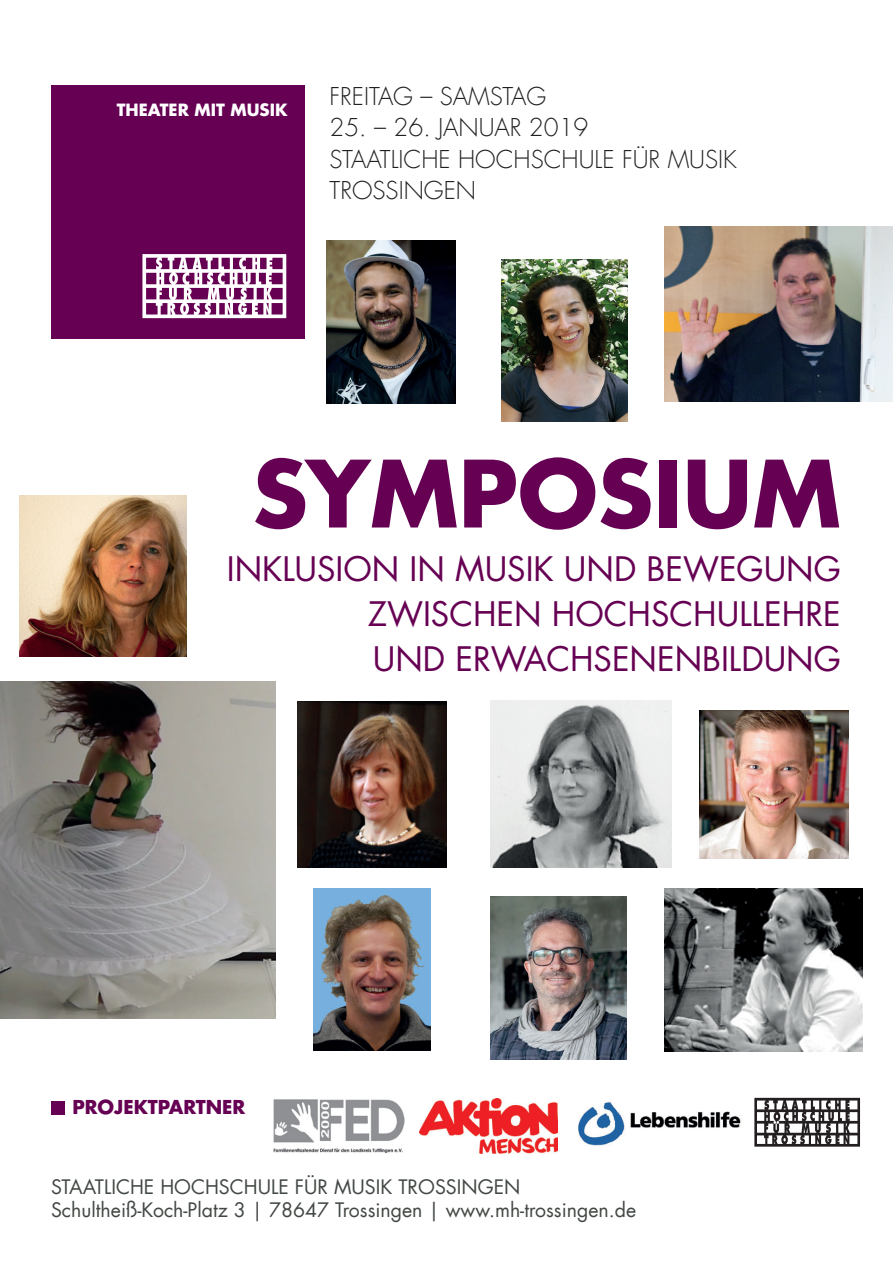
<style>
.page{position:relative;width:893px;height:1263px;background:#fff}
.page>*{position:absolute;margin:0;border:0;box-sizing:border-box;transform-origin:0 0}
.t1{font:700 90px "Futura Com";color:#660053}
.t2{font:33px/45px "Futura Com";color:#660053;text-align:justify}
.t3{font:300 24px/31.5px "Futura Com";color:#231f20}
.t4{font:19.5px/23.4px "Futura Com";color:#424843}
.t5{font:700 18.75px "Futura Com";color:#660053}
.t6{font:700 16.5px "Futura Com";color:#fff}
</style>
<div class="page">
<div style="left:51px;top:85px;width:254px;height:254px;background:#660053"></div>
<svg style="left:142px;top:254px;width:144px;height:64px"></svg>
<img style="left:502px;top:259px;width:125px;height:163px">
<img style="left:700px;top:711px;width:148px;height:147px">
<img style="left:0;top:681px;width:276px;height:338px">
<img style="left:297px;top:702px;width:149px;height:165px">
<img style="left:490px;top:896px;width:136px;height:164px">
<img style="left:313px;top:888px;width:117px;height:162px">
<img style="left:665px;top:888px;width:197px;height:164px">
<img style="left:19px;top:496px;width:168px;height:161px">
<img style="left:326px;top:240px;width:129px;height:163px">
<img style="left:491px;top:701px;width:181px;height:166px">
<img style="left:665px;top:226px;width:228px;height:175px">
<img style="left:419px;top:1098px;width:139px;height:56px">
<img style="left:273px;top:1099px;width:131px;height:54px">
<img style="left:579px;top:1102px;width:162px;height:44px">
<svg style="left:754px;top:1098px;width:106px;height:49px"></svg>
<div style="left:51px;top:1101px;width:14px;height:13px;background:#660053"></div>
<p class="t6" style="left:117px;top:97px;width:172px">THEATER MIT MUSIK</p>
<p class="t3" style="left:330px;top:80px;width:218px">FREITAG – SAMSTAG</p>
<p class="t3" style="left:330px;top:112px;width:409px">25. – 26. JANUAR 2019<br>STAATLICHE HOCHSCHULE FÜR MUSIK<br>TROSSINGEN</p>
<h1 class="t1" style="left:252px;top:424px;width:590px">SYMPOSIUM</h1>
<h2 class="t2" style="left:368px;top:546px;width:475px;text-indent:-141px">INKLUSION IN MUSIK UND BEWEGUNG ZWISCHEN HOCHSCHULLEHRE UND ERWACHSENENBILDUNG</h2>
<p class="t5" style="left:72px;top:1093px;width:174px">PROJEKTPARTNER</p>
<p class="t4" style="left:51px;top:1175px;width:587px">STAATLICHE HOCHSCHULE FÜR MUSIK TROSSINGEN<br>Schultheiß-Koch-Platz 3 | 78647 Trossingen | www.mh-trossingen.de</p>
</div>
